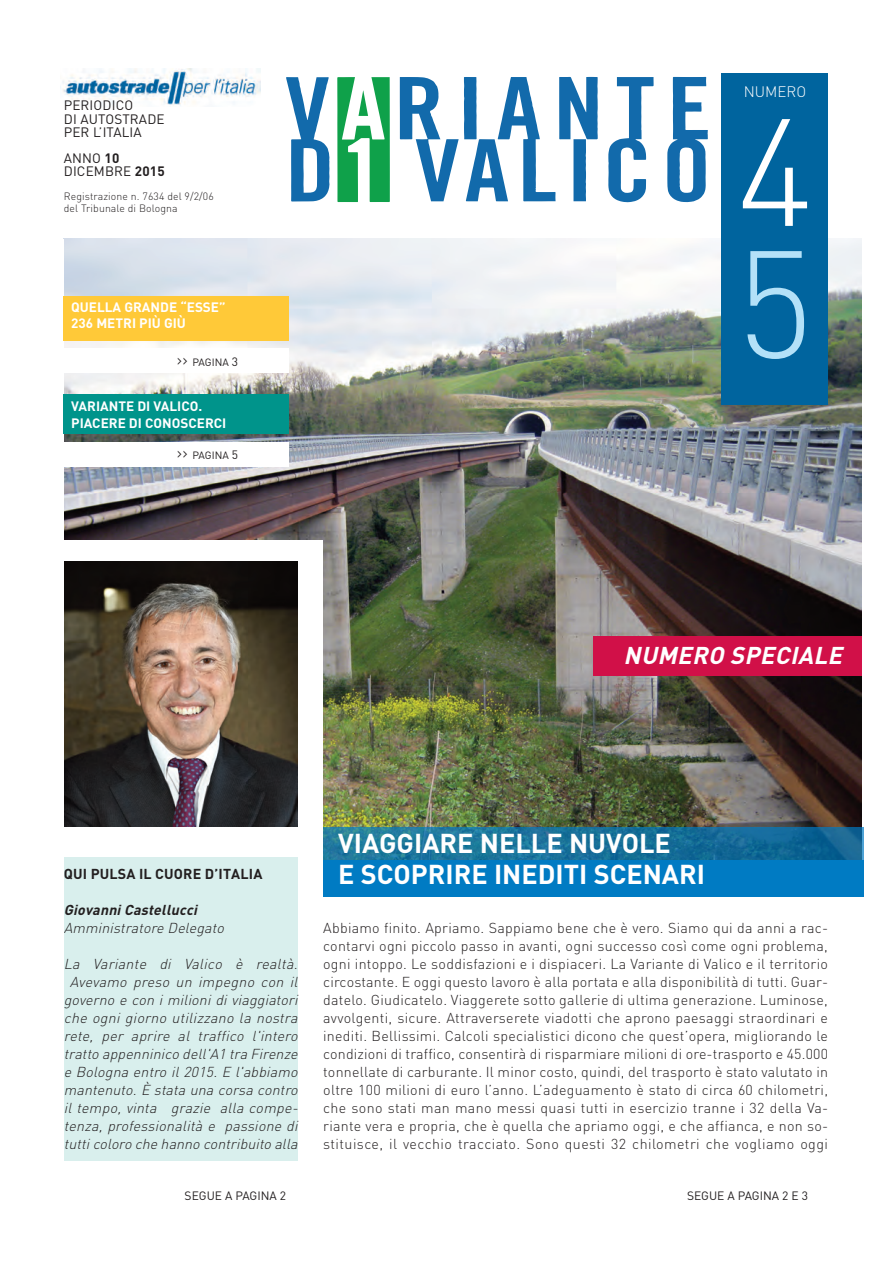
<style>
.page{position:relative;width:893px;height:1263px;background:#fff}
.page>*{position:absolute;margin:0;border:0;box-sizing:border-box;transform-origin:0 0}
.t1{font:300 150px "DIN";color:#fff}
.t2{font:300 150px "DIN";color:#b3e1f8}
.t3{font:700 27px/31.5px "DIN";color:#fff}
.t4{font:italic 700 24px "DIN";color:#fff}
.t5{font:300 15px "DIN";color:#fff}
.t6{font:300 14.25px/18px "DIN";letter-spacing:.03em;color:#231f20;text-align:justify}
.t7{font:italic 300 14.25px/18px "DIN";color:#231f20;text-align:center}
.t8{font:700 14.25px "DIN";letter-spacing:.01em;color:#231f20}
.t9{font:italic 700 14.25px "DIN";color:#231f20}
.t10{font:700 13.5px/16.5px "DIN";color:#fff}
.t11{font:13.5px/13.5px "DIN";letter-spacing:.01em;color:#231f20}
.t12{font:12px "DIN";color:#231f20}
.t13{font:300 10.5px/12px "DIN";letter-spacing:.01em;color:#231f20}
.t14{font:10.5px "DIN";color:#231f20}
.s1{font-weight:700}
.s2{font-weight:300;font-size:18px}
.s3{font-size:12px}
</style>
<div class="page">
<img style="left:64px;top:238px;width:798px;height:589px">
<div style="left:64px;top:858px;width:234px;height:303px;background:#d9efed"></div>
<img style="left:60px;top:68px;width:200px;height:38px">
<div style="left:323px;top:827px;width:540px;height:33px;background:#007bc3;opacity:.7"></div>
<div style="left:323px;top:860px;width:540px;height:36px;background:#007bc3"></div>
<div style="left:722px;top:74px;width:106px;height:331px;background:#00649e"></div>
<img style="left:64px;top:561px;width:233px;height:266px">
<div style="left:300px;top:551px;width:23px;height:319px;background:#fff"></div>
<div style="left:64px;top:540px;width:259px;height:20px;background:#fff"></div>
<svg style="left:286px;top:77px;width:44px;height:124px"></svg>
<svg style="left:667px;top:77px;width:41px;height:125px"></svg>
<svg style="left:608px;top:77px;width:46px;height:125px"></svg>
<svg style="left:400px;top:77px;width:198px;height:124px"></svg>
<svg style="left:337px;top:77px;width:53px;height:125px"></svg>
<div style="left:64px;top:394px;width:225px;height:40px;background:#00948b"></div>
<div style="left:64px;top:296px;width:225px;height:45px;background:#ffc938"></div>
<div style="left:64px;top:442px;width:225px;height:25px;background:#fff"></div>
<div style="left:64px;top:349px;width:225px;height:24px;background:#fff"></div>
<div style="left:593px;top:637px;width:269px;height:39px;background:#d11048"></div>
<p class="t11" style="left:64px;top:99px;width:102px">PERIODICO<br>DI AUTOSTRADE<br>PER L’ITALIA</p>
<p class="t11" style="left:64px;top:151px;width:102px">ANNO <span class="s1">10<br></span>DICEMBRE <span class="s1">2015</span></p>
<p class="t13" style="left:64px;top:190px;width:152px">Registrazione n. 7634 del 9/2/06 del Tribunale di Bologna</p>
<p class="t10" style="left:71px;top:299px;width:156px">QUELLA GRANDE “ESSE”<br>236 METRI PIÙ GIÙ</p>
<p class="t14" style="left:176px;top:356px;width:63px"><span class="s2">››</span> PAGINA <span class="s3">3</span></p>
<p class="t10" style="left:71px;top:398px;width:157px">VARIANTE DI VALICO.<br>PIACERE DI CONOSCERCI</p>
<p class="t14" style="left:176px;top:449px;width:63px"><span class="s2">››</span> PAGINA <span class="s3">5</span></p>
<p class="t5" style="left:744px;top:83px;width:64px">NUMERO</p>
<h1 class="t1" style="left:736px;top:86px;width:79px">4</h1>
<h1 class="t2" style="left:736px;top:218px;width:79px">5</h1>
<h3 class="t4" style="left:624px;top:642px;width:225px">NUMERO SPECIALE</h3>
<p class="t8" style="left:64px;top:866px;width:200px">QUI PULSA IL CUORE D’ITALIA</p>
<p class="t9" style="left:64px;top:902px;width:138px">GiovanniCastellucci</p>
<p class="t7" style="left:64px;top:919px;width:165px">Amministratore Delegato</p>
<p class="t7" style="left:64px;top:955px;width:239px">La Variante di Valico è realtà.<br>Avevamo preso un impegno con il governo e con i milioni di viaggiatori che ogni giorno utilizzano la nostra rete, per aprire al traffico l'intero tratto appenninico dell'A1 tra Firenze e Bologna entro il 2015. E l'abbiamo mantenuto. È stata una corsa contro il tempo, vinta grazie alla compe&shy;tenza, professionalità e passione di tutticoloro che hanno contribuito alla</p>
<h2 class="t3" style="left:338px;top:827px;width:368px">VIAGGIARE NELLE NUVOLE<br>E SCOPRIRE INEDITI SCENARI</h2>
<p class="t6" style="left:323px;top:919px;width:507px">Abbiamo finito. Apriamo. Sappiamo bene che è vero. Siamo qui da anni a rac&shy;contarvi ogni piccolo passo in avanti, ogni successo così come ogni problema, ogni intoppo. Le soddisfazioni e i dispiaceri. La Variante di Valico e il territorio circostante. E oggi questo lavoro è alla portata e alla disponibilità di tutti. Guar&shy;datelo. Giudicatelo. Viaggerete sotto gallerie di ultima generazione. Luminose, avvolgenti, sicure. Attraverserete viadotti che aprono paesaggi straordinari e inediti. Bellissimi. Calcoli specialistici dicono che quest’opera, migliorando le condizioni di traffico, consentirà di risparmiare milioni di ore-trasporto e 45.000 tonnellate di carburante. Il minor costo, quindi, del trasporto è stato valutato in oltre 100 milioni di euro l’anno. L’adeguamento è stato di circa 60 chilometri, che sono stati man mano messi quasi tutti in esercizio tranne i 32 della Va&shy;riante vera e propria, che è quella che apriamo oggi, e che affianca, e non so&shy;stituisce, il vecchio tracciato. Sono questi 32 chilometri che vogliamo oggi</p>
<p class="t12" style="left:185px;top:1188px;width:103px">SEGUE A PAGINA 2</p>
<p class="t12" style="left:687px;top:1188px;width:122px">SEGUE A PAGINA 2 E 3</p>
</div>
